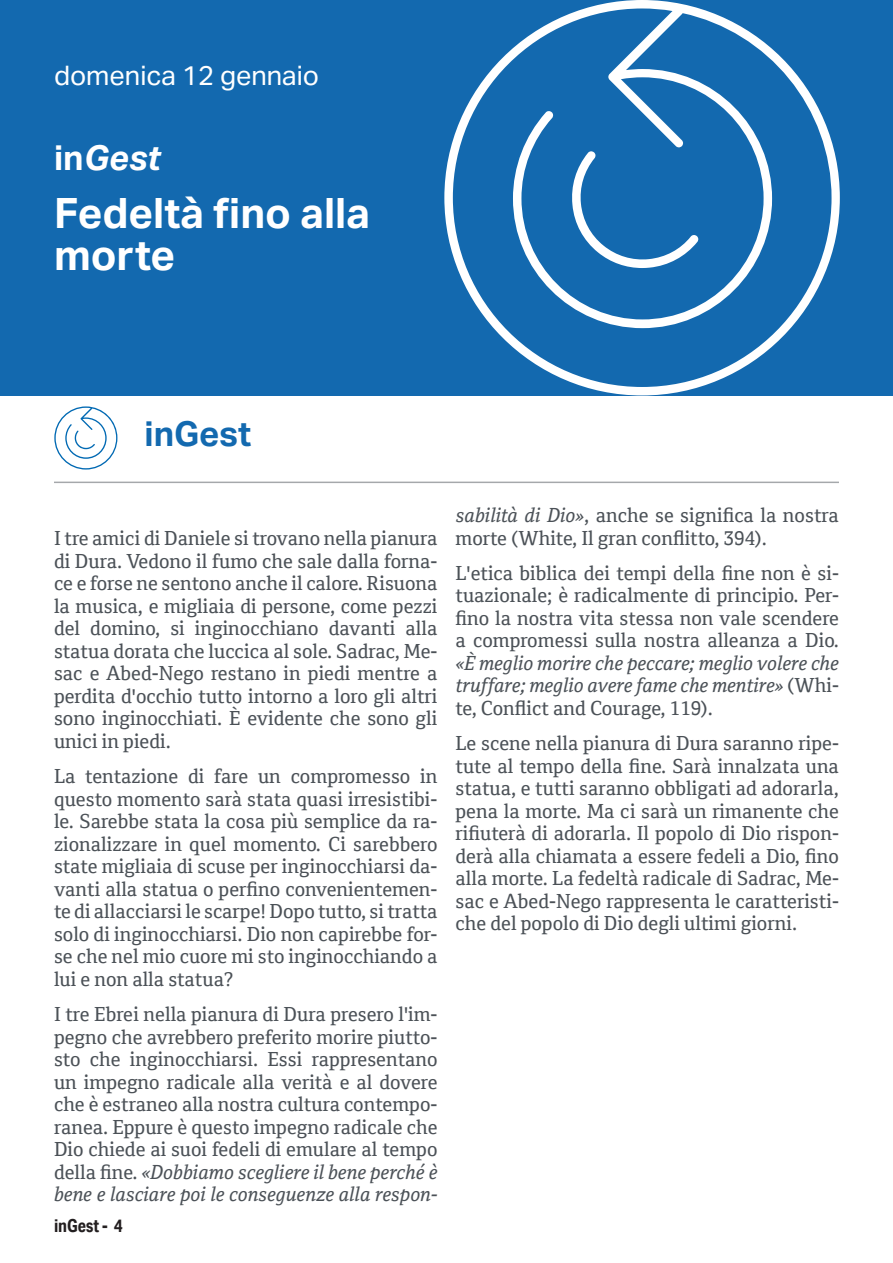
<style>
.page{position:relative;width:893px;height:1263px;background:#fff}
.page>*{position:absolute;margin:0;border:0;box-sizing:border-box;transform-origin:0 0}
.tit-giorno-02{font:700 42px/42px "Aktiv Grotesk";color:#fff}
.t1{font:italic 700 34.5px "Aktiv Grotesk";color:#fff}
.tit-sezione{font:700 34.5px "Aktiv Grotesk";color:#1369af}
.t2{font:27px "Aktiv Grotesk";color:#fff}
.t3{font:19.5px/22.5px "Cordale";color:#4b5157;text-align:justify}
.t4{font:700 18px "Aktiv Grotesk Cd";color:#231f20}
.s1{font-style:normal}
.s2{font-family:"Cordale W01";font-style:italic}
</style>
<div class="page">
<div style="left:0;top:0;width:893px;height:395px;background:#1369af"></div>
<svg style="left:444px;top:0;width:396px;height:395px"></svg>
<hr style="left:54px;top:482px;width:785px;height:1px;background:#4b5157">
<svg style="left:54px;top:406px;width:63px;height:64px"></svg>
<p class="t2" style="left:54px;top:59px;width:267px">domenica 12 gennaio</p>
<p class="t1" style="left:54px;top:136px;width:107px"><span class="s1">in</span>Gest</p>
<p class="tit-giorno-02" style="left:54px;top:192px;width:317px">Fedeltà fino alla morte</p>
<p class="tit-sezione" style="left:144px;top:414px;width:108px">inGest</p>
<p class="t3" style="left:54px;top:527px;width:385px">I tre amici di Daniele si trovano nella pianura di Dura. Vedono il fumo che sale dalla forna&shy;ce e forse ne sentono anche il calore. Risuona la musica, e migliaia di persone, come pezzi del domino, si inginocchiano davanti alla statua dorata che luccica al sole. Sadrac, Me&shy;sac e Abed-Nego restano in piedi mentre a perdita d'occhio tutto intorno a loro gli altri sono inginocchiati. È evidente che sono gli unici in piedi.</p>
<p class="t3" style="left:54px;top:765px;width:385px">La tentazione di fare un compromesso in questo momento sarà stata quasi irresistibi&shy;le. Sarebbe stata la cosa più semplice da ra&shy;zionalizzare in quel momento. Ci sarebbero state migliaia di scuse per inginocchiarsi da&shy;vanti alla statua o perfino convenientemen&shy;te di allacciarsi le scarpe! Dopo tutto, si tratta solo di inginocchiarsi. Dio non capirebbe for&shy;se che nel mio cuore mi sto inginocchiando a lui e non alla statua?</p>
<p class="t3" style="left:54px;top:1003px;width:385px">I tre Ebrei nella pianura di Dura presero l'im&shy;pegno che avrebbero preferito morire piutto&shy;sto che inginocchiarsi. Essi rappresentano un impegno radicale alla verità e al dovere che è estraneo alla nostra cultura contempo&shy;ranea. Eppure è questo impegno radicale che Dio chiede ai suoi fedeli di emulare al tempo della fine. <span class="s2">«Dobbiamo scegliere il bene perché è bene e lasciare poi le conseguenze alla respon-</span></p>
<p class="t4" style="left:54px;top:1215px;width:70px">inGest - 4</p>
<p class="t3" style="left:455px;top:504px;width:385px"><span class="s2">sabilità di Dio»</span>, anche se significa la nostra morte (White, Il gran conflitto, 394).</p>
<p class="t3" style="left:455px;top:562px;width:385px">L'etica biblica dei tempi della fine non è si&shy;tuazionale; è radicalmente di principio. Per&shy;fino la nostra vita stessa non vale scendere a compromessi sulla nostra alleanza a Dio. <span class="s2">«È meglio morire che peccare; meglio volere che truffare; meglio avere fame che mentire»</span> (Whi&shy;te, Conflict and Courage, 119).</p>
<p class="t3" style="left:455px;top:732px;width:385px">Le scene nella pianura di Dura saranno ripe&shy;tute al tempo della fine. Sarà innalzata una statua, e tutti saranno obbligati ad adorarla, pena la morte. Ma ci sarà un rimanente che rifiuterà di adorarla. Il popolo di Dio rispon&shy;derà alla chiamata a essere fedeli a Dio, fino alla morte. La fedeltà radicale di Sadrac, Me&shy;sac e Abed-Nego rappresenta le caratteristi&shy;che del popolo di Dio degli ultimi giorni.</p>
</div>
